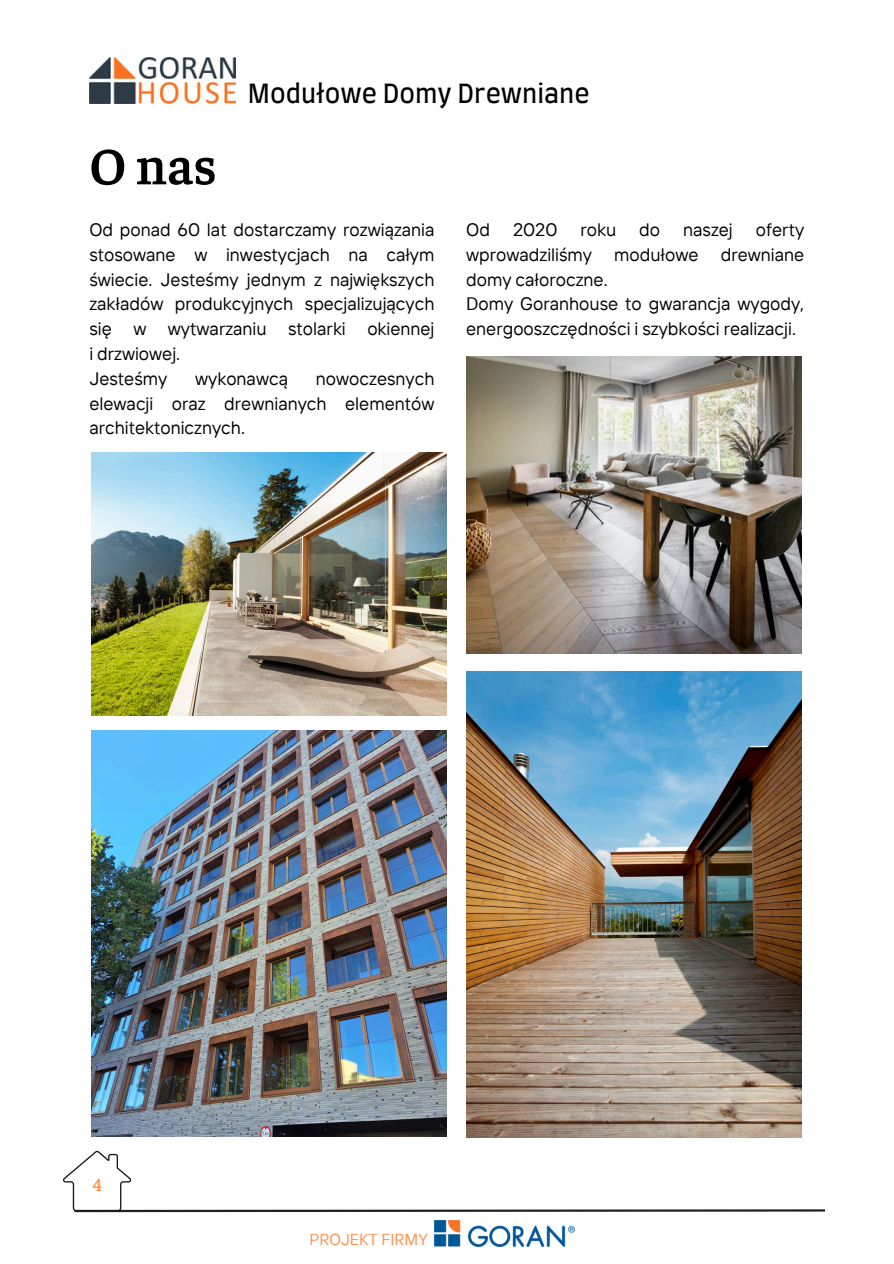
<style>
.page{position:relative;width:894px;height:1264px;background:#fff}
.page>*{position:absolute;margin:0;border:0;box-sizing:border-box;transform-origin:0 0}
.t1{font:600 52.5px "Faustina";color:#000}
.t2{font:25.2px "Farro";color:#000}
.t3{font:18px/24.8px "TT Interphases";color:#000}
.t4{font:600 18px "Faustina";color:#ff914d}
.t5{font:15.9px "TT Interphases";color:#ff914d}
</style>
<div class="page">
<img style="left:466px;top:356px;width:335px;height:297px">
<img style="left:89px;top:57px;width:147px;height:46px">
<img style="left:92px;top:452px;width:354px;height:263px">
<img style="left:466px;top:671px;width:335px;height:466px">
<svg style="left:63px;top:1150px;width:762px;height:63px"></svg>
<img style="left:434px;top:1220px;width:140px;height:26px">
<img style="left:92px;top:730px;width:354px;height:406px">
<p class="t1" style="left:89px;top:129px;width:128px">O nas</p>
<p class="t2" style="left:248px;top:82px;width:343px">Modułowe Domy Drewniane</p>
<h3 class="t3" style="left:89px;top:217px;width:346px">Od ponad 60 lat dostarczamy rozwiązania stosowane w inwestycjach na całym świecie. Jesteśmy jednym z największych zakładów produkcyjnych specjalizujących się w wytwarzaniu stolarki okiennej i drzwiowej.<br>Jesteśmy</h3>
<h3 class="t3" style="left:89px;top:365px;width:346px;text-align:justify;text-indent:226px">nowoczesnych elewacji oraz drewnianych elementów architektonicznych.</h3>
<h3 class="t3" style="left:195px;top:365px;width:94px">wykonawcą</h3>
<p class="t3" style="left:466px;top:217px;width:25px">Od</p>
<p class="t3" style="left:513px;top:217px;width:46px">2020</p>
<p class="t3" style="left:580px;top:217px;width:37px">roku</p>
<p class="t3" style="left:639px;top:217px;width:22px">do</p>
<p class="t3" style="left:683px;top:217px;width:51px">naszej</p>
<p class="t3" style="left:466px;top:217px;width:339px;text-indent:289px">oferty wprowadziliśmy modułowe drewniane domy całoroczne.<br>Domy Goranhouse to gwarancja wygody, energooszczędności i szybkości realizacji.</p>
<p class="t4" style="left:93px;top:1172px;width:11px">4</p>
<p class="t5" style="left:309px;top:1229px;width:120px">PROJEKT FIRMY</p>
</div>
